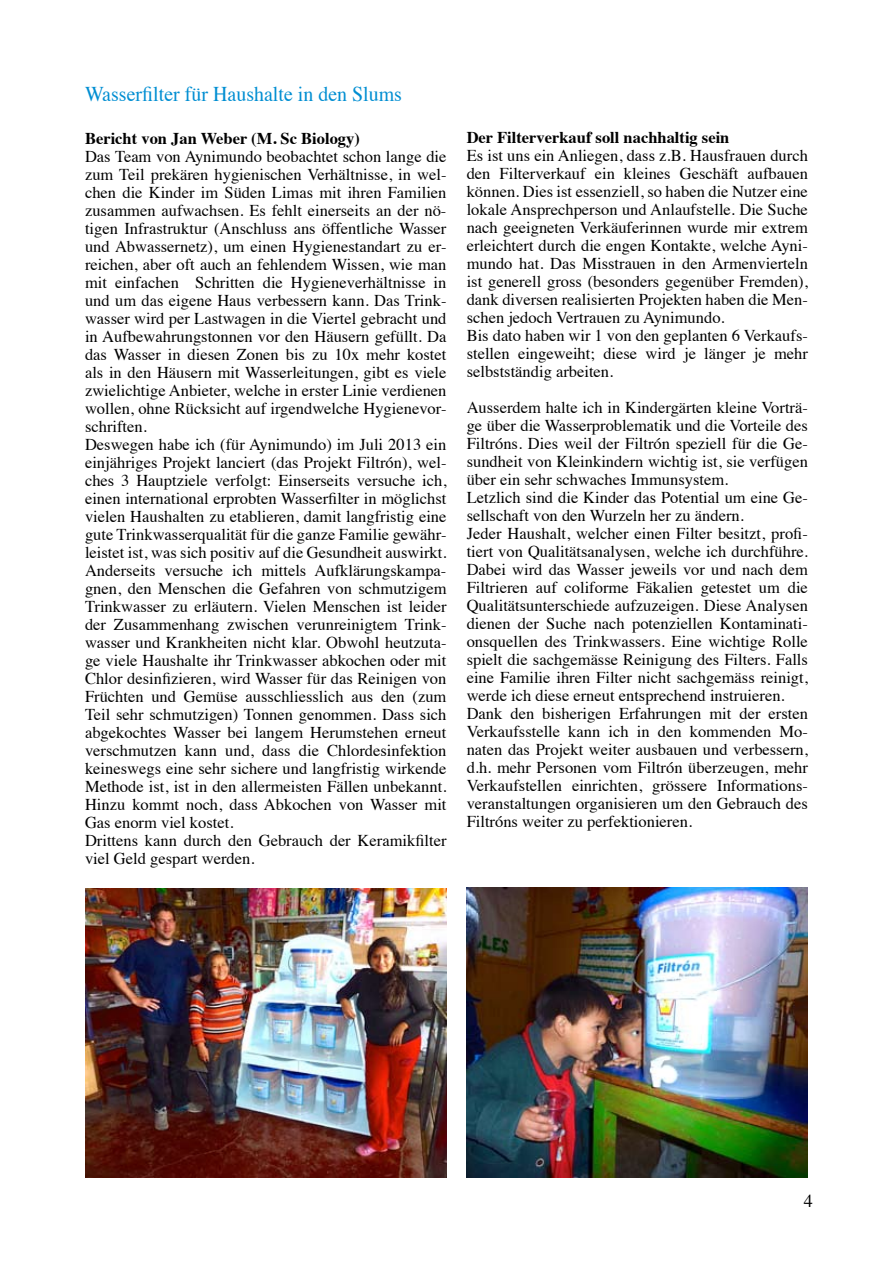
<style>
.page{position:relative;width:893px;height:1263px;background:#fff}
.page>*{position:absolute;margin:0;border:0;box-sizing:border-box;transform-origin:0 0}
.t1{font:21px "Times";color:#008ed2;scale:.95 1}
.t2{font:18px "Times";color:#000}
.t3{font:16.5px/18px "Times";color:#000}
.t4{font:700 16.5px "Times";color:#000}
</style>
<div class="page">
<img style="left:85px;top:888px;width:361px;height:290px">
<img style="left:467px;top:887px;width:341px;height:291px">
<p class="t1" style="left:85px;top:74px;width:335px">Wasserfilter für Haushalte in den Slums</p>
<p class="t4" style="left:85px;top:123px;width:276px">Bericht von Jan Weber (M. Sc Biology)</p>
<p class="t3" style="left:85px;top:146px;width:363px">Das Team von Aynimundo beobachtet schon lange die zum Teil prekären hygienischen Verhältnisse, in wel&shy;chen die Kinder im Süden Limas mit ihren Familien zusammen aufwachsen. Es fehlt einerseits an der nö&shy;tigen Infrastruktur (Anschluss ans öffentliche Wasser und Abwassernetz), um einen Hygienestandart zu er&shy;reichen, aber oft auch an fehlendem Wissen, wie man mit einfachen Schritten die Hygieneverhältnisse in und um das eigene Haus verbessern kann. Das Trink&shy;wasser wird per Lastwagen in die Viertel gebracht und in Aufbewahrungstonnen vor den Häusern gefüllt. Da das Wasser in diesen Zonen bis zu 10x mehr kostet als in den Häusern mit Wasserleitungen, gibt es viele zwielichtige Anbieter, welche in erster Linie verdienen wollen, ohne Rücksicht auf irgendwelche Hygienevor&shy;schriften.<br>Deswegen habe ich (für Aynimundo) im Juli 2013 ein einjähriges Projekt lanciert (das Projekt Filtrón), wel&shy;ches 3 Hauptziele verfolgt: Einserseits versuche ich, einen international erprobten Wasserfilter in möglichst vielen Haushalten zu etablieren, damit langfristig eine gute Trinkwasserqualität für die ganze Familie gewähr&shy;leistet ist, was sich positiv auf die Gesundheit auswirkt.<br>Anderseits versuche ich mittels Aufklärungskampa&shy;gnen, den Menschen die Gefahren von schmutzigem Trinkwasser zu erläutern. Vielen Menschen ist leider der Zusammenhang zwischen verunreinigtem Trink&shy;wasser und Krankheiten nicht klar. Obwohl heutzuta&shy;ge viele Haushalte ihr Trinkwasser abkochen oder mit Chlor desinfizieren, wird Wasser für das Reinigen von Früchten und Gemüse ausschliesslich aus den (zum Teil sehr schmutzigen) Tonnen genommen. Dass sich abgekochtes Wasser bei langem Herumstehen erneut verschmutzen kann und, dass die Chlordesinfektion keineswegs eine sehr sichere und langfristig wirkende Methode ist, ist in den allermeisten Fällen unbekannt.<br>Hinzu kommt noch, dass Abkochen von Wasser mit Gas enorm viel kostet.<br>Drittens kann durch den Gebrauch der Keramikfilter viel Geld gespart werden.</p>
<p class="t4" style="left:467px;top:121px;width:264px">Der Filterverkauf soll nachhaltig sein</p>
<p class="t3" style="left:467px;top:145px;width:343px">Es ist uns ein Anliegen, dass z.B. Hausfrauen durch den Filterverkauf ein kleines Geschäft aufbauen können. Dies ist essenziell, so haben die Nutzer eine lokale Ansprechperson und Anlaufstelle. Die Suche nach geeigneten Verkäuferinnen wurde mir extrem erleichtert durch die engen Kontakte, welche Ayni&shy;mundo hat. Das Misstrauen in den Armenvierteln ist generell gross (besonders gegenüber Fremden), dank diversen realisierten Projekten haben die Men&shy;schen jedoch Vertrauen zu Aynimundo.<br>Bis dato haben wir 1 von den geplanten 6 Verkaufs&shy;stellen eingeweiht; diese wird je länger je mehr selbstständig arbeiten.</p>
<p class="t3" style="left:467px;top:397px;width:343px">Ausserdem halte ich in Kindergärten kleine Vorträ&shy;ge über die Wasserproblematik und die Vorteile des Filtróns. Dies weil der Filtrón speziell für die Ge&shy;sundheit von Kleinkindern wichtig ist, sie verfügen über ein sehr schwaches Immunsystem.<br>Letzlich sind die Kinder das Potential um eine Ge&shy;sellschaft von den Wurzeln her zu ändern.<br>Jeder Haushalt, welcher einen Filter besitzt, profi&shy;tiert von Qualitätsanalysen, welche ich durchführe.<br>Dabei wird das Wasser jeweils vor und nach dem Filtrieren auf coliforme Fäkalien getestet um die Qualitätsunterschiede aufzuzeigen. Diese Analysen dienen der Suche nach potenziellen Kontaminati&shy;onsquellen des Trinkwassers. Eine wichtige Rolle spielt die sachgemässe Reinigung des Filters. Falls eine Familie ihren Filter nicht sachgemäss reinigt, werde ich diese erneut entsprechend instruieren.<br>Dank den bisherigen Erfahrungen mit der ersten Verkaufsstelle kann ich in den kommenden Mo&shy;naten das Projekt weiter ausbauen und verbessern, d.h. mehr Personen vom Filtrón überzeugen, mehr Verkaufstellen einrichten, grössere Informations&shy;veranstaltungen organisieren um den Gebrauch des Filtróns weiter zu perfektionieren.</p>
<p class="t2" style="left:804px;top:1184px;width:10px">4</p>
</div>
